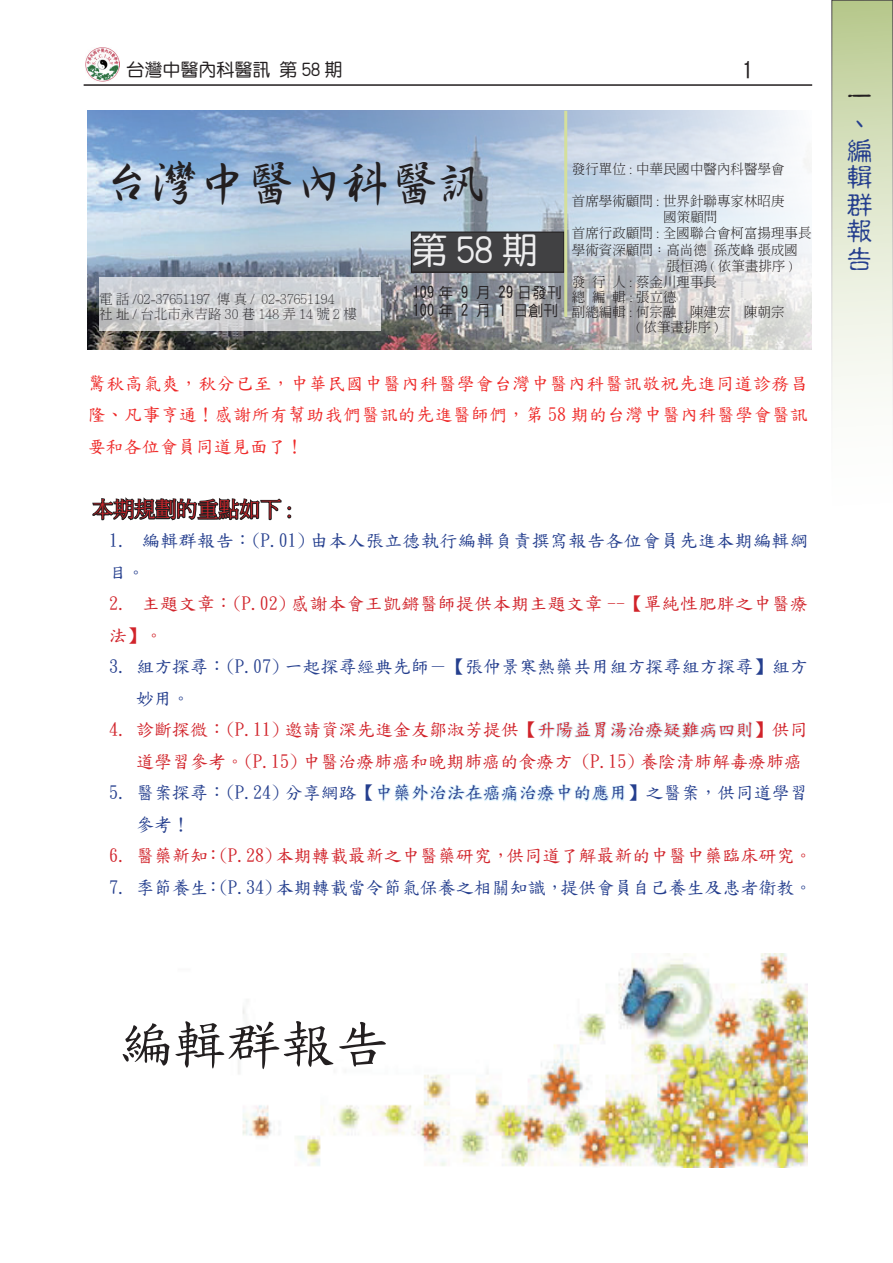
<style>
.page{position:relative;width:893px;height:1263px;background:#fff}
.page>*{position:absolute;margin:0;border:0;box-sizing:border-box;transform-origin:0 0}
.t1{font:54px "DF Kai Shu SB Estd BF";color:#231f20}
.t2{font:48px "DF Xing Shu Bd HK BF";color:#231f20}
.t3{font:36px "DF Yuan Md HK BF";color:#eeeeef}
.t4{font:27px/27px "DF Gu Yin W5 WIN BF";color:#253f8e}
.t5{font:27px "DF Gu Yin W5 WIN BF";color:#231f20}
.t6{font:300 21px "Adobe Ming Std";color:#d1232a}
.t7{font:21px "DF Hei Md HK BF";color:#231f20}
.t8{font:18px/31.5px "DF Kai Shu SB Estd BF";color:#253f8e}
.t9{font:18px/31.5px "DF Kai Shu SB Estd BF";color:#d1232a}
.t10{font:18px/31.5px "DF Kai Shu SB Estd BF";letter-spacing:.015em;color:#ee2928;text-align:justify}
.t11{font:18px/31.5px "DF Kai Shu SB Estd BF";letter-spacing:.02em;color:#d1232a}
.t12{font:18px/31.5px "DF Kai Shu SB Estd BF";letter-spacing:.025em;color:#253f8e}
.t13{font:18px "DF Yuan Md HK BF";color:#231f20}
.t14{font:15px/18px "DF Hei Md HK BF";color:#231f20}
.t15{font:300 13.5px/15px "Adobe Ming Std";color:#231f20}
</style>
<div class="page">
<hr style="left:84px;top:84px;width:728px;height:2px;background:#231f20">
<img style="left:85px;top:48px;width:34px;height:34px">
<div style="left:832px;top:0;width:61px;height:531px;background:linear-gradient(to bottom,#bfce99,#fff)"></div>
<img style="left:88px;top:111px;width:723px;height:238px">
<div style="left:411px;top:232px;width:153px;height:40px;background:#414143"></div>
<div style="left:411px;top:232px;width:153px;height:41px;border:1px solid #231f20"></div>
<hr style="left:564px;top:111px;width:3px;height:206px;background:#d4df9c">
<svg style="left:99px;top:277px;width:282px;height:54px;background:#d1d2d5"></svg>
<img style="left:238px;top:954px;width:570px;height:214px">
<svg style="left:92px;top:497px;width:199px;height:24px"></svg>
<svg style="left:376px;top:327px;width:377px;height:475px"></svg>
<h3 class="t13" style="left:126px;top:61px;width:217px">台灣中醫內科醫訊 第 58 期</h3>
<h3 class="t7" style="left:742px;top:61px;width:12px">1</h3>
<h2 class="t2" style="left:102px;top:158px;width:385px">台灣中醫內科醫訊</h2>
<h3 class="t3" style="left:412px;top:233px;width:127px">第58期</h3>
<p class="t15" style="left:99px;top:291px;width:259px">電 話 /02-37651197 傳 真 / 02-37651194<br>社 址/台北市永吉路30巷148弄14號2樓</p>
<p class="t14" style="left:412px;top:284px;width:151px">109 年 9 月 29 日發刊<br>100 年 2 月 1 日創刊</p>
<p class="t15" style="left:572px;top:161px;width:214px">發行單位 : 中華民國中醫內科醫學會</p>
<p class="t15" style="left:572px;top:193px;width:214px">首席學術顧問 : 世界針聯專家林昭庚</p>
<p class="t15" style="left:663px;top:209px;width:55px">國策顧問</p>
<p class="t15" style="left:572px;top:226px;width:241px">首席行政顧問 : 全國聯合會柯富揚理事長</p>
<p class="t15" style="left:572px;top:242px;width:228px">學術資深顧問：高尚德 孫茂峰 張成國</p>
<p class="t15" style="left:667px;top:258px;width:128px">張恒鴻 ( 依筆畫排序 )</p>
<p class="t15" style="left:572px;top:274px;width:147px">發 行 人 : 蔡金川理事長</p>
<p class="t15" style="left:572px;top:289px;width:106px">總 編 輯 : 張立德</p>
<p class="t15" style="left:572px;top:304px;width:214px">副總編輯 : 何宗融　陳建宏　陳朝宗</p>
<p class="t15" style="left:636px;top:319px;width:111px">( 依筆畫排序 ) 　</p>
<h3 class="t10" style="left:88px;top:367px;width:722px">驚秋高氣爽，秋分已至，中華民國中醫內科醫學會台灣中醫內科醫訊敬祝先進同道診務昌隆、凡事亨通！感謝所有幫助我們醫訊的先進醫師們，第 58 期的台灣中醫內科醫學會醫訊要和各位會員同道見面了！</h3>
<h3 class="t6" style="left:92px;top:498px;width:201px">本期規劃的重點如下 :</h3>
<h3 class="t12" style="left:109px;top:525px;width:700px">1. 編輯群報告：(P.01) 由本人張立德執行編輯負責撰寫報告各位會員先進本期編輯綱目。</h3>
<h3 class="t11" style="left:109px;top:588px;width:700px">2. 主題文章：(P.02) 感謝本會王凱鏘醫師提供本期主題文章 --【單純性肥胖之中醫療法】。</h3>
<h3 class="t8" style="left:136px;top:651px;width:673px;text-indent:-27px">3. 組方探尋：(P.07) 一起探尋經典先師－【張仲景寒熱藥共用組方探尋組方探尋】組方妙用。</h3>
<h3 class="t9" style="left:136px;top:714px;width:673px;text-indent:-27px">4. 診斷探微：(P.11) 邀請資深先進金友鄒淑芳提供【升陽益胃湯治療疑難病四則】供同道學習參考。(P.15) 中醫治療肺癌和晚期肺癌的食療方 (P.15) 養陰清肺解毒療肺癌</h3>
<h3 class="t8" style="left:136px;top:777px;width:673px;text-indent:-27px">5. 醫案探尋：(P.24) 分享網路【中藥外治法在癌痛治療中的應用】之醫案，供同道學習參考！</h3>
<h3 class="t9" style="left:109px;top:840px;width:705px">6. 醫藥新知：(P.28)本期轉載最新之中醫藥研究，供同道了解最新的中醫中藥臨床研究。</h3>
<h3 class="t8" style="left:109px;top:871px;width:705px">7. 季節養生：(P.34)本期轉載當令節氣保養之相關知識，提供會員自己養生及患者衛教。</h3>
<h3 class="t5" style="left:846px;top:83px;width:26px">一</h3>
<h3 class="t4" style="left:846px;top:110px;width:27px">、編輯群報告</h3>
<h1 class="t1" style="left:119px;top:1017px;width:271px">編輯群報告</h1>
</div>
